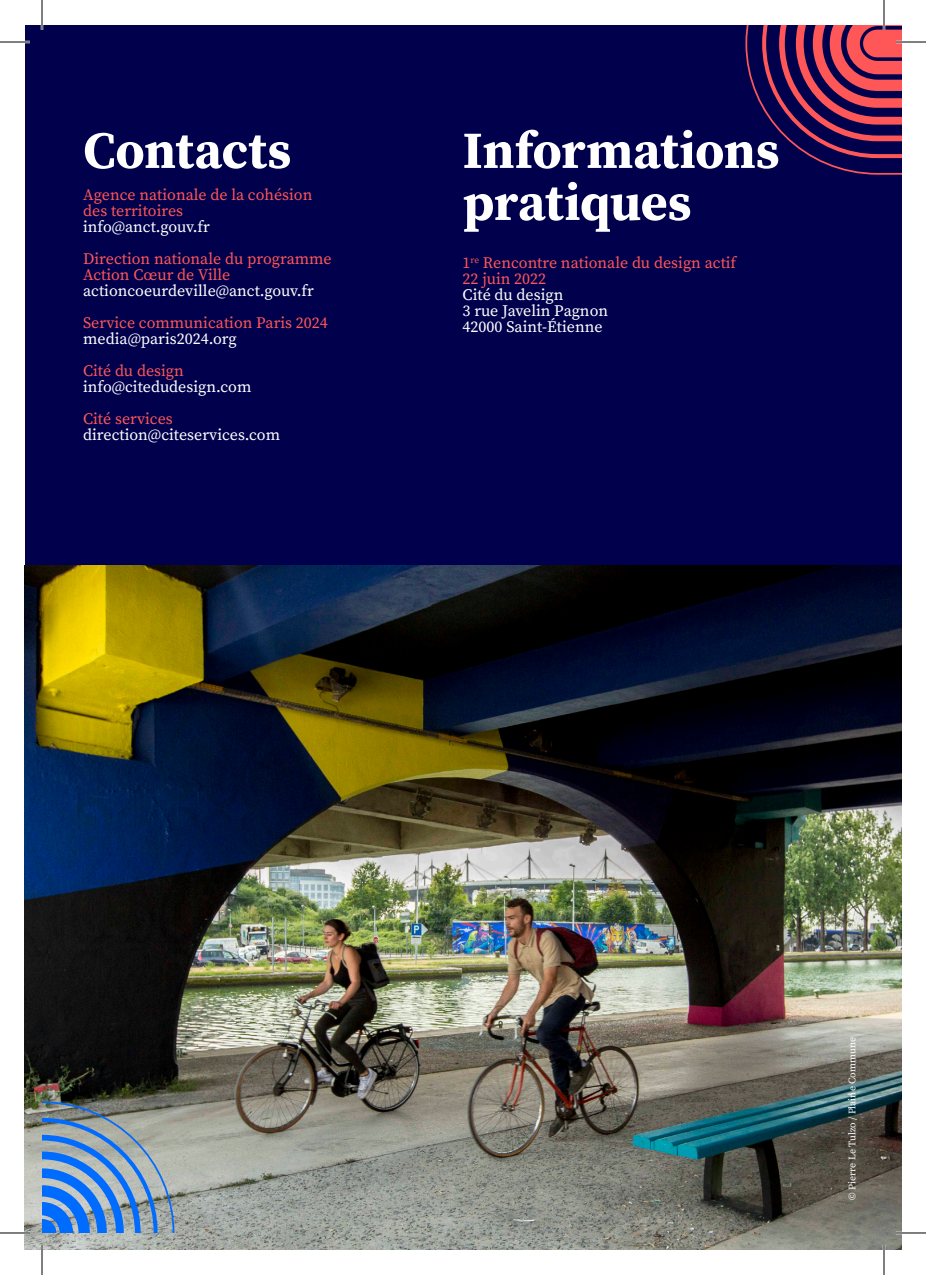
<style>
.page{position:relative;width:926px;height:1275px;background:#fff}
.page>*{position:absolute;margin:0;border:0;box-sizing:border-box;transform-origin:0 0}
.t1{font:700 52px "Source Serif Pro";letter-spacing:-.005em;color:#fff}
.t2{font:16px "Source Serif Variable";color:#ff5757}
.t3{font:16px "Source Serif Variable";color:#fff}
.t4{font:10px "Source Serif Variable";color:#fff}
</style>
<div class="page">
<div style="left:25px;top:25px;width:876px;height:1225px;background:#00004d"></div>
<img style="left:25px;top:565px;width:876px;height:685px">
<svg style="left:745px;top:25px;width:156px;height:150px"></svg>
<svg style="left:43px;top:1101px;width:131px;height:132px;background:#7395bb"></svg>
<hr style="left:0;top:41px;width:30px;height:2px;background:#fff">
<hr style="left:896px;top:41px;width:30px;height:2px;background:#fff">
<hr style="left:0;top:1231px;width:30px;height:3px;background:#fff">
<hr style="left:896px;top:1231px;width:30px;height:3px;background:#fff">
<hr style="left:41px;top:0;width:2px;height:30px;background:#fff">
<hr style="left:41px;top:1245px;width:2px;height:30px;background:#fff">
<hr style="left:883px;top:0;width:2px;height:30px;background:#fff">
<hr style="left:883px;top:1245px;width:2px;height:30px;background:#fff">
<hr style="left:0;top:42px;width:30px;height:1px;background:#000">
<hr style="left:896px;top:42px;width:30px;height:1px;background:#000">
<hr style="left:0;top:1232px;width:30px;height:1px;background:#000">
<hr style="left:896px;top:1232px;width:30px;height:1px;background:#000">
<hr style="left:42px;top:0;width:1px;height:30px;background:#000">
<hr style="left:42px;top:1245px;width:1px;height:30px;background:#000">
<hr style="left:884px;top:0;width:1px;height:30px;background:#000">
<hr style="left:884px;top:1245px;width:1px;height:30px;background:#000">
<p class="t1" style="left:83px;top:115px;width:210px">Contacts</p>
<p class="t2" style="left:83px;top:184px;width:231px">Agence nationale de la cohésion</p>
<p class="t2" style="left:83px;top:200px;width:102px">des territoires</p>
<p class="t3" style="left:83px;top:216px;width:128px">info@anct.gouv.fr</p>
<p class="t2" style="left:83px;top:248px;width:250px">Direction nationale du programme</p>
<p class="t2" style="left:83px;top:264px;width:149px">Action Cœur de Ville</p>
<p class="t3" style="left:83px;top:280px;width:232px">actioncoeurdeville@anct.gouv.fr</p>
<p class="t2" style="left:83px;top:312px;width:246px">Service communication Paris 2024</p>
<p class="t3" style="left:83px;top:328px;width:155px">media@paris2024.org</p>
<p class="t2" style="left:83px;top:360px;width:102px">Cité du design</p>
<p class="t3" style="left:83px;top:376px;width:170px">info@citedudesign.com</p>
<p class="t2" style="left:83px;top:408px;width:91px">Cité services</p>
<p class="t3" style="left:83px;top:424px;width:198px">direction@citeservices.com</p>
<p class="t1" style="left:463px;top:115px;width:318px">Informations</p>
<p class="t1" style="left:463px;top:167px;width:230px">pratiques</p>
<p class="t2" style="left:463px;top:252px;width:275px">1<sup>re</sup> Rencontre nationale du design actif</p>
<p class="t2" style="left:463px;top:268px;width:85px">22 juin 2022</p>
<p class="t3" style="left:463px;top:284px;width:102px">Cité du design</p>
<p class="t3" style="left:463px;top:300px;width:147px">3 rue Javelin Pagnon</p>
<p class="t3" style="left:463px;top:316px;width:141px">42000 Saint-Étienne</p>
<p class="t4" style="left:846px;top:1199px;width:164px;rotate:-90deg">© Pierre Le Tulzo / Plaine Commune</p>
</div>
